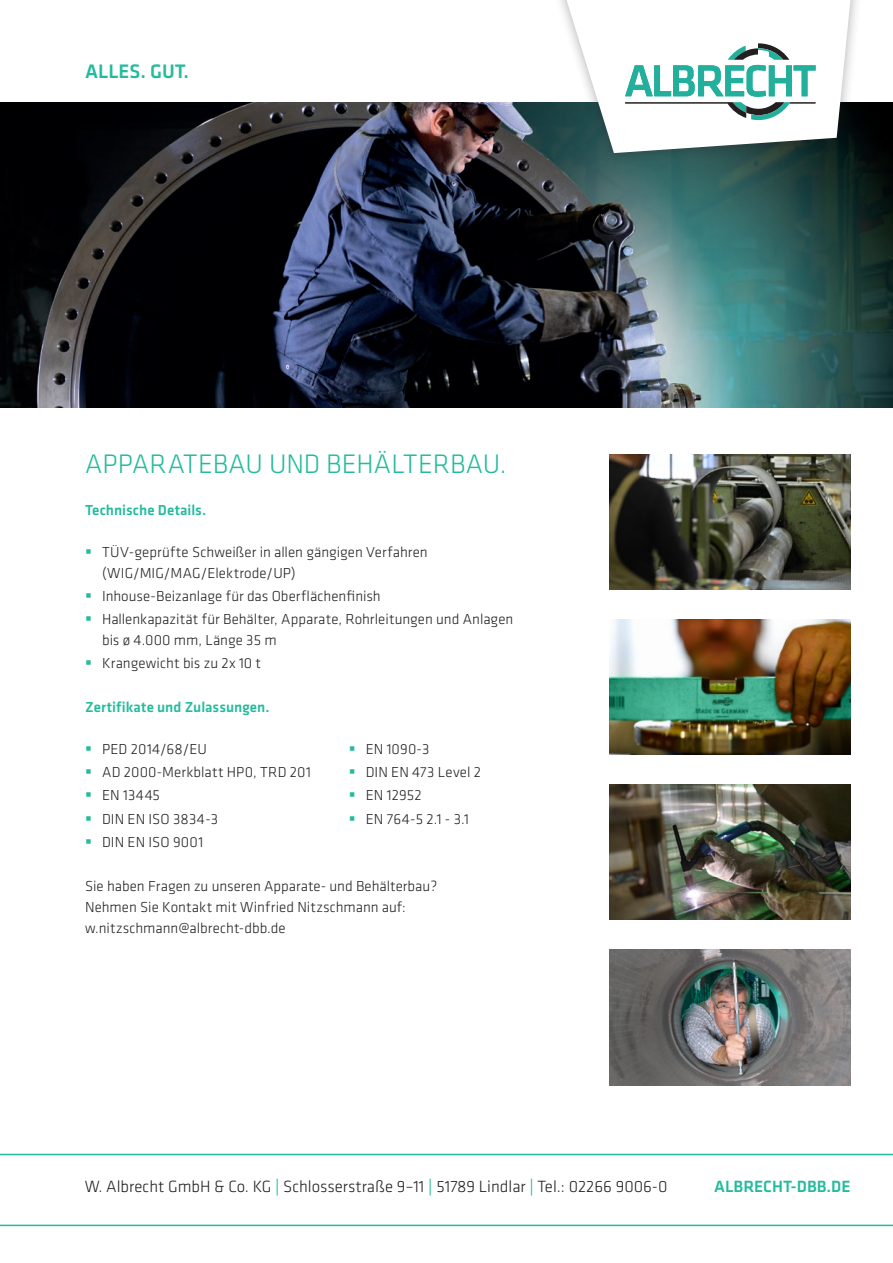
<style>
.page{position:relative;width:893px;height:1263px;background:#fff}
.page>*{position:absolute;margin:0;border:0;box-sizing:border-box;transform-origin:0 0}
.t1{font:300 27.75px "Klavika Basic";color:#24bb9d}
.t2{font:500 20.25px "Klavika Basic";color:#24bb9d}
.t3{font:300 16.8px "Klavika Basic";color:#231f20}
.t4{font:500 16.8px "Klavika Basic";color:#24bb9d}
.t5{font:300 15px/21px "Klavika Basic";color:#231f20}
.t6{font:500 15px "Klavika Basic";letter-spacing:.005em;color:#24bb9d}
.s1{color:#24bb9d}
.s2{font-weight:400;color:#24bb9d}
</style>
<div class="page">
<img style="left:609px;top:619px;width:241px;height:135px">
<img style="left:609px;top:454px;width:241px;height:135px">
<img style="left:609px;top:950px;width:241px;height:135px">
<img style="left:0;top:102px;width:893px;height:305px">
<div style="left:552px;top:0;width:311px;height:165px;background:#231f20;opacity:.35"></div>
<img style="left:609px;top:784px;width:241px;height:136px">
<hr style="left:0;top:1154px;width:893px;height:1px;background:#24bb9d">
<hr style="left:0;top:1224px;width:893px;height:2px;background:#24bb9d">
<svg style="left:566px;top:0;width:284px;height:153px"></svg>
<h2 class="t2" style="left:85px;top:58px;width:106px">ALLES. GUT.</h2>
<h1 class="t1" style="left:85px;top:447px;width:423px">APPARATEBAU UND BEHÄLTERBAU.</h1>
<p class="t6" style="left:85px;top:499px;width:123px">Technische Details.</p>
<p class="t5" style="left:102px;top:541px;width:327px;text-indent:-17px"><span class="s1">▪</span> TÜV-geprüfte Schweißer in allen gängigen Verfahren (WIG/MIG/MAG/Elektrode/UP)</p>
<p class="t5" style="left:85px;top:585px;width:297px"><span class="s1">▪</span> Inhouse-Beizanlage für das Oberflächenfinish</p>
<p class="t5" style="left:102px;top:608px;width:413px;text-indent:-17px"><span class="s1">▪</span> Hallenkapazität für Behälter, Apparate, Rohrleitungen und Anlagen bis ø 4.000 mm, Länge 35 m</p>
<p class="t5" style="left:85px;top:652px;width:178px"><span class="s1">▪</span> Krangewicht bis zu 2x 10 t</p>
<p class="t6" style="left:85px;top:697px;width:186px">Zertifikate und Zulassungen.</p>
<p class="t5" style="left:85px;top:739px;width:123px"><span class="s1">▪</span> PED 2014/68/EU</p>
<p class="t5" style="left:349px;top:739px;width:82px"><span class="s1">▪</span> EN 1090-3</p>
<p class="t5" style="left:85px;top:762px;width:228px"><span class="s1">▪</span> AD 2000-Merkblatt HP0, TRD 201</p>
<p class="t5" style="left:349px;top:762px;width:134px"><span class="s1">▪</span> DIN EN 473 Level 2</p>
<p class="t5" style="left:85px;top:785px;width:76px"><span class="s1">▪</span> EN 13445</p>
<p class="t5" style="left:349px;top:785px;width:75px"><span class="s1">▪</span> EN 12952</p>
<p class="t5" style="left:85px;top:808px;width:135px"><span class="s1">▪</span> DIN EN ISO 3834-3</p>
<p class="t5" style="left:349px;top:808px;width:122px"><span class="s1">▪</span> EN 764-5 2.1 - 3.1</p>
<p class="t5" style="left:85px;top:831px;width:120px"><span class="s1">▪</span> DIN EN ISO 9001</p>
<p class="t5" style="left:85px;top:875px;width:354px">Sie haben Fragen zu unseren Apparate- und Behälterbau?<br>Nehmen Sie Kontakt mit Winfried Nitzschmann auf: w.nitzschmann@albrecht-dbb.de</p>
<p class="t3" style="left:85px;top:1176px;width:584px">W. Albrecht GmbH &amp; Co. KG <span class="s2">|</span> Schlosserstraße 9–11 <span class="s2">|</span> 51789 Lindlar <span class="s2">|</span> Tel.: 02266 9006-0</p>
<p class="t4" style="left:714px;top:1174px;width:138px">ALBRECHT-DBB.DE</p>
</div>
